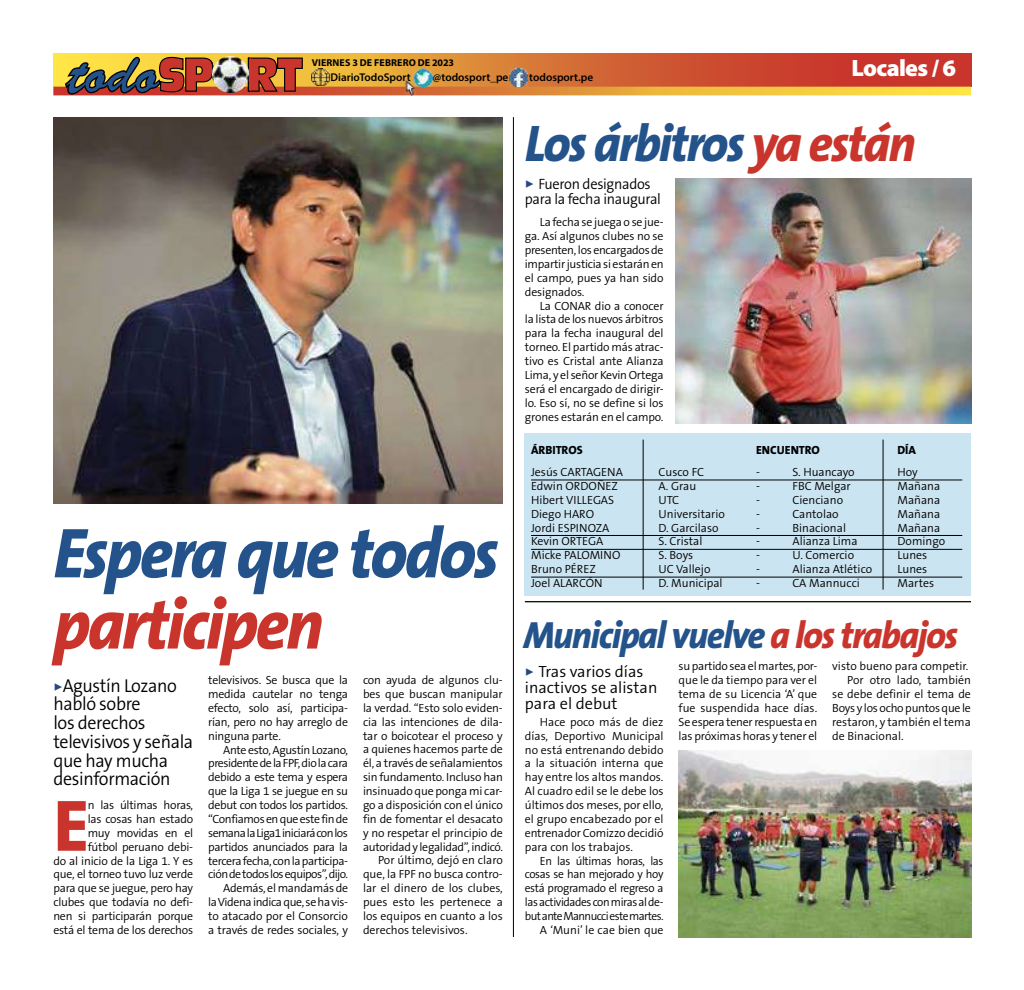
<style>
.page{position:relative;width:1024px;height:990px;background:#fff}
.page>*{position:absolute;margin:0;border:0;box-sizing:border-box;transform-origin:0 0}
.t1{font:800 73.5px "The Sans B8";color:#c9352c}
.t2{font:italic 800 71.25px "The Sans B8";letter-spacing:-.04em;color:#23538a;scale:.95 1}
.t3{font:italic 800 71.25px "The Sans B8";letter-spacing:-.04em;color:#c9352c;scale:.95 1}
.t4{font:italic 800 51.88px "The Sans B8";letter-spacing:-.04em;color:#23538a;scale:.95 1}
.t5{font:italic 800 38.12px "The Sans B8";letter-spacing:-.04em;color:#23538a;scale:.95 1}
.t6{font:900 23.75px "Myriad Pro";letter-spacing:-.03em;color:#fff}
.t7{font:300 18.75px/18.8px "The Sans B4";letter-spacing:-.02em;color:#000;scale:.96 1}
.t8{font:300 16.25px/16.2px "The Sans B4";color:#000}
.t9{font:300 15px/15px "The Sans B4";letter-spacing:-.02em;color:#000;scale:.96 1}
.t10{font:300 11.88px/13.9px "The Sans B4";letter-spacing:-.015em;color:#000;text-align:justify}
.t11{font:800 11.88px "The Sans B8";color:#000}
.t12{font:600 11.25px "Myriad Pro";color:#000}
.t13{font:700 10px "Myriad Pro";letter-spacing:.01em;color:#000}
.s1{color:#c9352c}
.s2{color:#294981}
</style>
<div class="page">
<div style="left:525px;top:433px;width:446px;height:162px;background:#cbe4f1"></div>
<svg style="left:53px;top:53px;width:918px;height:34px;background:#d66d34"></svg>
<svg style="left:53px;top:87px;width:918px;height:8px;background:#e49c3b"></svg>
<svg style="left:250px;top:58px;width:53px;height:34px;background:#b44a29"></svg>
<svg style="left:65px;top:57px;width:148px;height:38px;background:#97663e"></svg>
<img style="left:249px;top:58px;width:1px;height:34px">
<img style="left:212px;top:56px;width:37px;height:37px">
<img style="left:510px;top:68px;width:18px;height:18px">
<img style="left:413px;top:68px;width:19px;height:19px">
<img style="left:311px;top:68px;width:18px;height:18px">
<img style="left:404px;top:80px;width:11px;height:15px">
<img style="left:675px;top:178px;width:296px;height:245px">
<img style="left:53px;top:117px;width:450px;height:386px">
<hr style="left:525px;top:601px;width:446px;height:1px;background:#000">
<img style="left:678px;top:751px;width:293px;height:186px">
<hr style="left:513px;top:117px;width:1px;height:820px;background:#000">
<hr style="left:531px;top:480px;width:431px;height:1px;background:#000">
<hr style="left:531px;top:535px;width:431px;height:1px;background:#000">
<hr style="left:531px;top:549px;width:431px;height:1px;background:#000">
<hr style="left:531px;top:577px;width:431px;height:1px;background:#000">
<hr style="left:643px;top:440px;width:1px;height:150px;background:#000">
<hr style="left:882px;top:440px;width:1px;height:150px;background:#000">
<p class="t13" style="left:312px;top:56px;width:144px">VIERNES 3 DE FEBRERO DE 2023</p>
<p class="t12" style="left:330px;top:71px;width:82px">DiarioTodoSport</p>
<p class="t12" style="left:433px;top:71px;width:77px">@todosport_pe</p>
<p class="t12" style="left:529px;top:71px;width:65px">todosport.pe</p>
<h3 class="t6" style="left:851px;top:53px;width:106px">Locales / 6</h3>
<h3 class="t4" style="left:525px;top:116px;width:413px">Los árbitros <span class="s1">ya están</span></h3>
<p class="t9" style="left:525px;top:177px;width:143px"><span class="s2">✓</span> Fueron designados para la fecha inaugural</p>
<h2 class="t2" style="left:53px;top:515px;width:470px">Espera que todos</h2>
<h2 class="t3" style="left:53px;top:587px;width:286px">participen</h2>
<h3 class="t7" style="left:53px;top:677px;width:147px"><span class="s2">✓</span>Agustín Lozano habló sobre<br>los derechos televisivos y señala que hay mucha desinformación</h3>
<p class="t10" style="left:53px;top:799px;width:141px;text-align:right">n las últimas horas,<br>las cosas han estado<br>muy movidas en el<br>fútbol peruano debi-<br>do al inicio de la Liga 1. Y es que, el torneo tuvo luz verde para que se juegue, pero hay clubes que todavía no defi&shy;nen si participarán porque está el tema de los derechos</p>
<h1 class="t1" style="left:53px;top:787px;width:37px">E</h1>
<p class="t10" style="left:208px;top:674px;width:141px">televisivos. Se busca que la medida cautelar no tenga efecto, solo así, participa&shy;rían, pero no hay arreglo de ninguna parte.</p>
<p class="t10" style="left:208px;top:743px;width:141px;text-align:right">Ante esto, Agustín Lozano, presidente de la FPF, dio la cara debido a este tema y espera que la Liga 1 se juegue en su debut con todos los partidos. “Confiamos en que este fin de semana la Liga1 iniciará con los partidos anunciados para la tercera fecha, con la participa&shy;ción de todos los equipos”, dijo.<br>Además, el mandamás de<br>la Videna indica que, se ha vis&shy;to atacado por el Consorcio a través de redes sociales, y</p>
<p class="t10" style="left:363px;top:674px;width:141px">con ayuda de algunos clu-</p>
<p class="t10" style="left:363px;top:687px;width:141px">bes que buscan manipular</p>
<p class="t10" style="left:363px;top:701px;width:141px">la verdad. “Esto solo eviden-</p>
<p class="t10" style="left:363px;top:715px;width:141px">cia las intenciones de dila-</p>
<p class="t10" style="left:363px;top:729px;width:141px">tar o boicotear el proceso y</p>
<p class="t10" style="left:363px;top:743px;width:141px">a quienes hacemos parte de</p>
<p class="t10" style="left:363px;top:757px;width:141px">él, a través de señalamientos</p>
<p class="t10" style="left:363px;top:771px;width:141px">sin fundamento. Incluso han</p>
<p class="t10" style="left:363px;top:785px;width:141px">insinuado que ponga mi car-</p>
<p class="t10" style="left:363px;top:798px;width:141px">go a disposición con el único</p>
<p class="t10" style="left:363px;top:812px;width:141px">fin de fomentar el desacato</p>
<p class="t10" style="left:363px;top:826px;width:141px">y no respetar el principio de</p>
<p class="t10" style="left:363px;top:840px;width:141px">autoridad y legalidad”, indicó.</p>
<p class="t10" style="left:378px;top:854px;width:126px">Por último, dejó en claro</p>
<p class="t10" style="left:363px;top:868px;width:141px">que, la FPF no busca contro-</p>
<p class="t10" style="left:363px;top:882px;width:141px">lar el dinero de los clubes,</p>
<p class="t10" style="left:363px;top:896px;width:141px">pues esto les pertenece a</p>
<p class="t10" style="left:363px;top:909px;width:141px">los equipos en cuanto a los</p>
<p class="t10" style="left:363px;top:923px;width:106px">derechos televisivos.</p>
<p class="t10" style="left:525px;top:216px;width:140px;text-indent:15px">La fecha se juega o se jue&shy;ga. Así algunos clubes no se presenten, los encargados de impartir justicia si estarán en el campo, pues ya han sido designados.</p>
<p class="t10" style="left:525px;top:299px;width:140px;text-indent:15px">La CONAR dio a conocer la lista de los nuevos árbitros para la fecha inaugural del torneo. El partido más atrac&shy;tivo es Cristal ante Alianza Lima, y el señor Kevin Ortega será el encargado de dirigir&shy;lo. Eso sí, no se define si los grones estarán en el campo.</p>
<p class="t11" style="left:531px;top:444px;width:53px">ÁRBITROS</p>
<p class="t11" style="left:756px;top:444px;width:65px">ENCUENTRO</p>
<p class="t11" style="left:897px;top:444px;width:20px">DÍA</p>
<p class="t10" style="left:531px;top:466px;width:93px">Jesús CARTAGENA</p>
<p class="t10" style="left:658px;top:466px;width:47px">Cusco FC</p>
<p class="t10" style="left:756px;top:466px;width:5px">-</p>
<p class="t10" style="left:792px;top:466px;width:64px">S. Huancayo</p>
<p class="t10" style="left:897px;top:466px;width:22px">Hoy</p>
<p class="t10" style="left:531px;top:480px;width:88px">Edwin ORDOÑEZ</p>
<p class="t10" style="left:658px;top:480px;width:39px">A. Grau</p>
<p class="t10" style="left:756px;top:480px;width:5px">-</p>
<p class="t10" style="left:792px;top:480px;width:60px">FBC Melgar</p>
<p class="t10" style="left:897px;top:480px;width:44px">Mañana</p>
<p class="t10" style="left:531px;top:493px;width:85px">Hibert VILLEGAS</p>
<p class="t10" style="left:658px;top:493px;width:22px">UTC</p>
<p class="t10" style="left:756px;top:493px;width:5px">-</p>
<p class="t10" style="left:792px;top:493px;width:52px">Cienciano</p>
<p class="t10" style="left:897px;top:493px;width:44px">Mañana</p>
<p class="t10" style="left:531px;top:507px;width:64px">Diego HARO</p>
<p class="t10" style="left:658px;top:507px;width:68px">Universitario</p>
<p class="t10" style="left:756px;top:507px;width:5px">-</p>
<p class="t10" style="left:792px;top:507px;width:48px">Cantolao</p>
<p class="t10" style="left:897px;top:507px;width:44px">Mañana</p>
<p class="t10" style="left:531px;top:521px;width:80px">Jordi ESPINOZA</p>
<p class="t10" style="left:658px;top:521px;width:61px">D. Garcilaso</p>
<p class="t10" style="left:756px;top:521px;width:5px">-</p>
<p class="t10" style="left:792px;top:521px;width:55px">Binacional</p>
<p class="t10" style="left:897px;top:521px;width:44px">Mañana</p>
<p class="t10" style="left:531px;top:535px;width:74px">Kevin ORTEGA</p>
<p class="t10" style="left:658px;top:535px;width:45px">S. Cristal</p>
<p class="t10" style="left:756px;top:535px;width:5px">-</p>
<p class="t10" style="left:792px;top:535px;width:67px">Alianza Lima</p>
<p class="t10" style="left:897px;top:535px;width:49px">Domingo</p>
<p class="t10" style="left:531px;top:549px;width:91px">Micke PALOMINO</p>
<p class="t10" style="left:658px;top:549px;width:36px">S. Boys</p>
<p class="t10" style="left:756px;top:549px;width:5px">-</p>
<p class="t10" style="left:792px;top:549px;width:63px">U. Comercio</p>
<p class="t10" style="left:897px;top:549px;width:31px">Lunes</p>
<p class="t10" style="left:531px;top:563px;width:66px">Bruno PÉREZ</p>
<p class="t10" style="left:658px;top:563px;width:53px">UC Vallejo</p>
<p class="t10" style="left:756px;top:563px;width:5px">-</p>
<p class="t10" style="left:792px;top:563px;width:81px">Alianza Atlético</p>
<p class="t10" style="left:897px;top:563px;width:31px">Lunes</p>
<p class="t10" style="left:531px;top:577px;width:73px">Joel ALARCÓN</p>
<p class="t10" style="left:658px;top:577px;width:66px">D. Municipal</p>
<p class="t10" style="left:756px;top:577px;width:5px">-</p>
<p class="t10" style="left:792px;top:577px;width:69px">CA Mannucci</p>
<p class="t10" style="left:897px;top:577px;width:38px">Martes</p>
<h3 class="t5" style="left:523px;top:615px;width:459px">Municipal vuelve <span class="s1">a los trabajos</span></h3>
<h3 class="t8" style="left:525px;top:664px;width:134px"><span class="s2">✓</span> Tras varios días inactivos se alistan para el debut</h3>
<p class="t10" style="left:525px;top:715px;width:140px;text-indent:15px">Hace poco más de diez días, Deportivo Municipal no está entrenando debido a la situación interna que hay entre los altos mandos.<br>Al cuadro edil se le debe los últimos dos meses, por ello, el grupo encabezado por el entrenador Comizzo decidió para con los trabajos.</p>
<p class="t10" style="left:525px;top:854px;width:140px;text-align:right">En las últimas horas, las cosas se han mejorado y hoy está programado el regreso a las actividades con miras al de&shy;but ante Mannucci este martes.<br>A ‘Muni’ le cae bien que</p>
<p class="t10" style="left:678px;top:660px;width:140px">su partido sea el martes, por&shy;que le da tiempo para ver el tema de su Licencia ‘A’ que fue suspendida hace días.<br>Se espera tener respuesta en las próximas horas y tener el</p>
<p class="t10" style="left:832px;top:660px;width:138px">visto bueno para competir.</p>
<p class="t10" style="left:847px;top:674px;width:125px">Por otro lado, también</p>
<p class="t10" style="left:832px;top:688px;width:140px">se debe definir el tema de</p>
<p class="t10" style="left:832px;top:701px;width:140px">Boys y los ocho puntos que le</p>
<p class="t10" style="left:832px;top:715px;width:140px">restaron, y también el tema</p>
<p class="t10" style="left:832px;top:729px;width:73px">de Binacional.</p>
</div>
